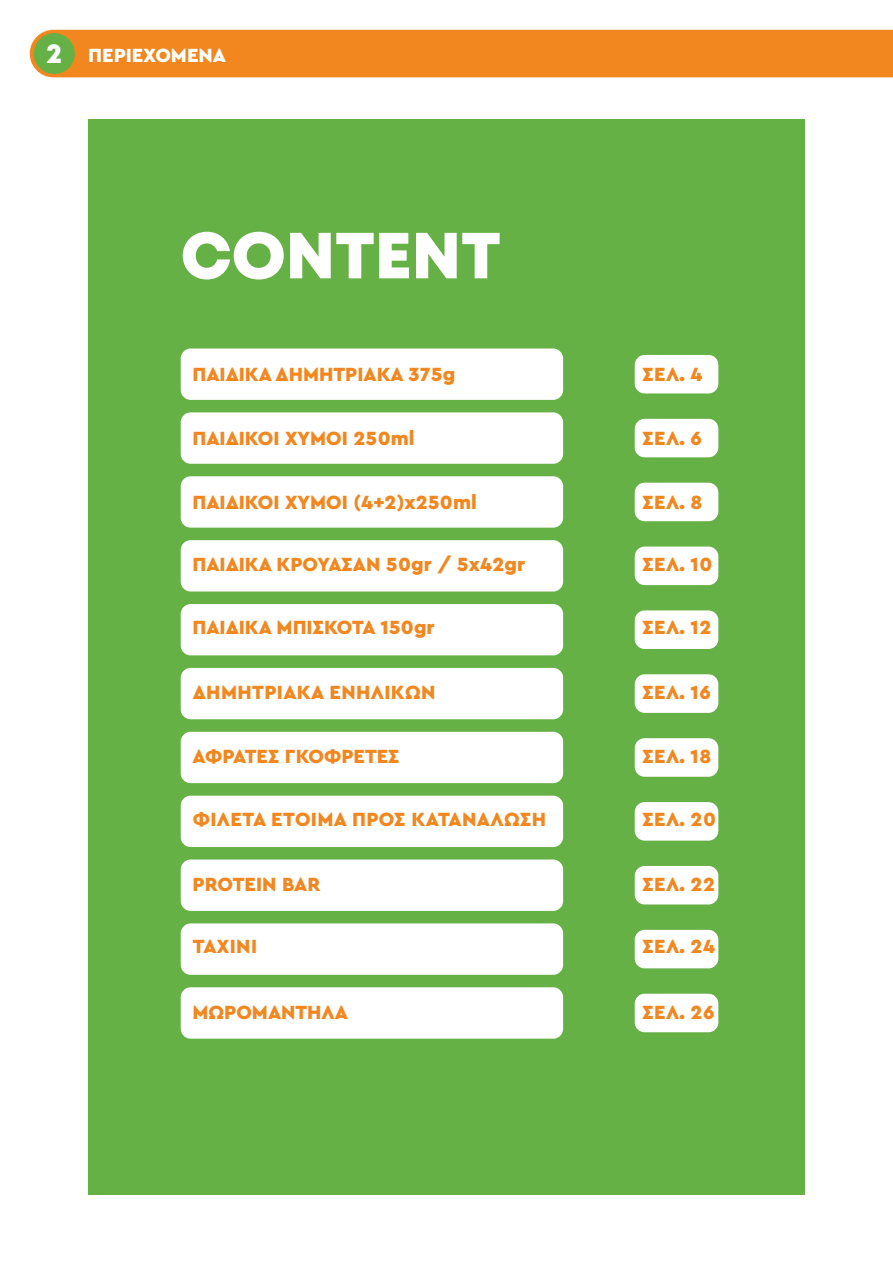
<style>
.page{position:relative;width:893px;height:1263px;background:#fff}
.page>*{position:absolute;margin:0;border:0;box-sizing:border-box;transform-origin:0 0}
.t1{font:64.95px "Mont Heavy DEMO";color:#fff}
.t2{font:27.6px "Mont Heavy DEMO";color:#fff}
.t3{font:900 19.95px "Cera GR";color:#f28720}
.t4{font:900 19.95px "Cera GR";letter-spacing:.02em;color:#f28720}
.t5{font:900 19.95px "Cera GR";color:#fff}
</style>
<div class="page">
<div style="left:88px;top:119px;width:717px;height:1075px;background:#65b145"></div>
<div style="left:181px;top:348px;width:382px;height:52px;background:#fff;border-radius:10px"></div>
<div style="left:181px;top:412px;width:382px;height:52px;background:#fff;border-radius:10px"></div>
<div style="left:181px;top:476px;width:382px;height:52px;background:#fff;border-radius:10px"></div>
<div style="left:181px;top:540px;width:382px;height:51px;background:#fff;border-radius:10px"></div>
<div style="left:181px;top:604px;width:382px;height:51px;background:#fff;border-radius:10px"></div>
<div style="left:181px;top:668px;width:382px;height:51px;background:#fff;border-radius:10px"></div>
<div style="left:181px;top:732px;width:382px;height:51px;background:#fff;border-radius:10px"></div>
<div style="left:181px;top:796px;width:382px;height:51px;background:#fff;border-radius:10px"></div>
<div style="left:181px;top:859px;width:382px;height:52px;background:#fff;border-radius:10px"></div>
<div style="left:181px;top:923px;width:382px;height:52px;background:#fff;border-radius:10px"></div>
<div style="left:181px;top:987px;width:382px;height:52px;background:#fff;border-radius:10px"></div>
<div style="left:635px;top:355px;width:83px;height:38px;background:#fff;border-radius:10px"></div>
<div style="left:635px;top:419px;width:83px;height:38px;background:#fff;border-radius:10px"></div>
<div style="left:635px;top:483px;width:83px;height:38px;background:#fff;border-radius:10px"></div>
<div style="left:635px;top:547px;width:83px;height:38px;background:#fff;border-radius:10px"></div>
<div style="left:635px;top:610px;width:83px;height:39px;background:#fff;border-radius:10px"></div>
<div style="left:635px;top:674px;width:83px;height:39px;background:#fff;border-radius:10px"></div>
<div style="left:635px;top:738px;width:83px;height:39px;background:#fff;border-radius:10px"></div>
<div style="left:635px;top:802px;width:83px;height:39px;background:#fff;border-radius:10px"></div>
<div style="left:635px;top:866px;width:83px;height:38px;background:#fff;border-radius:10px"></div>
<div style="left:635px;top:930px;width:83px;height:38px;background:#fff;border-radius:10px"></div>
<div style="left:635px;top:994px;width:83px;height:38px;background:#fff;border-radius:10px"></div>
<div style="left:30px;top:30px;width:863px;height:47px;background:#f28720"></div>
<div style="left:34px;top:33px;width:41px;height:41px;background:#65b145;border-radius:50%"></div>
<p class="t2" style="left:46px;top:37px;width:17px">2</p>
<p class="t5" style="left:88px;top:44px;width:139px">ΠΕΡΙΕΧΟΜΕΝΑ</p>
<p class="t1" style="left:181px;top:219px;width:322px">CONTENT</p>
<p class="t3" style="left:193px;top:363px;width:264px">ΠΑΙΔΙΚΑ ΔΗΜΗΤΡΙΑΚΑ 375g</p>
<p class="t3" style="left:642px;top:363px;width:62px">ΣΕΛ. 4</p>
<p class="t3" style="left:193px;top:427px;width:224px">ΠΑΙΔΙΚΟΙ ΧΥΜΟΙ 250ml</p>
<p class="t3" style="left:642px;top:427px;width:61px">ΣΕΛ. 6</p>
<p class="t3" style="left:193px;top:491px;width:286px">ΠΑΙΔΙΚΟΙ ΧΥΜΟΙ (4+2)x250ml</p>
<p class="t3" style="left:642px;top:491px;width:62px">ΣΕΛ. 8</p>
<p class="t3" style="left:193px;top:553px;width:334px">ΠΑΙΔΙΚΑ ΚΡΟΥΑΣΑΝ 50gr / 5x42gr</p>
<p class="t3" style="left:642px;top:553px;width:71px">ΣΕΛ. 10</p>
<p class="t3" style="left:193px;top:616px;width:244px">ΠΑΙΔΙΚΑ ΜΠΙΣΚΟΤΑ 150gr</p>
<p class="t3" style="left:642px;top:616px;width:70px">ΣΕΛ. 12</p>
<p class="t4" style="left:193px;top:681px;width:244px">ΔΗΜΗΤΡΙΑΚΆ ΕΝΗΛΊΚΩΝ</p>
<p class="t3" style="left:642px;top:681px;width:70px">ΣΕΛ. 16</p>
<p class="t3" style="left:193px;top:745px;width:209px">ΑΦΡΑΤΕΣ ΓΚΟΦΡΕΤΕΣ</p>
<p class="t3" style="left:642px;top:745px;width:70px">ΣΕΛ. 18</p>
<p class="t4" style="left:193px;top:807px;width:355px">ΦΙΛΕΤΑ ΈΤΟΙΜΑ ΠΡΟΣ ΚΑΤΑΝΆΛΩΣΗ</p>
<p class="t3" style="left:642px;top:807px;width:75px">ΣΕΛ. 20</p>
<p class="t3" style="left:193px;top:873px;width:129px">PROTEIN BAR</p>
<p class="t3" style="left:642px;top:873px;width:74px">ΣΕΛ. 22</p>
<p class="t3" style="left:193px;top:935px;width:66px">TAΧINI</p>
<p class="t3" style="left:642px;top:935px;width:74px">ΣΕΛ. 24</p>
<p class="t3" style="left:193px;top:1000px;width:157px">ΜΩΡΟΜΑΝΤΗΛΑ</p>
<p class="t3" style="left:642px;top:1001px;width:73px">ΣΕΛ. 26</p>
</div>
